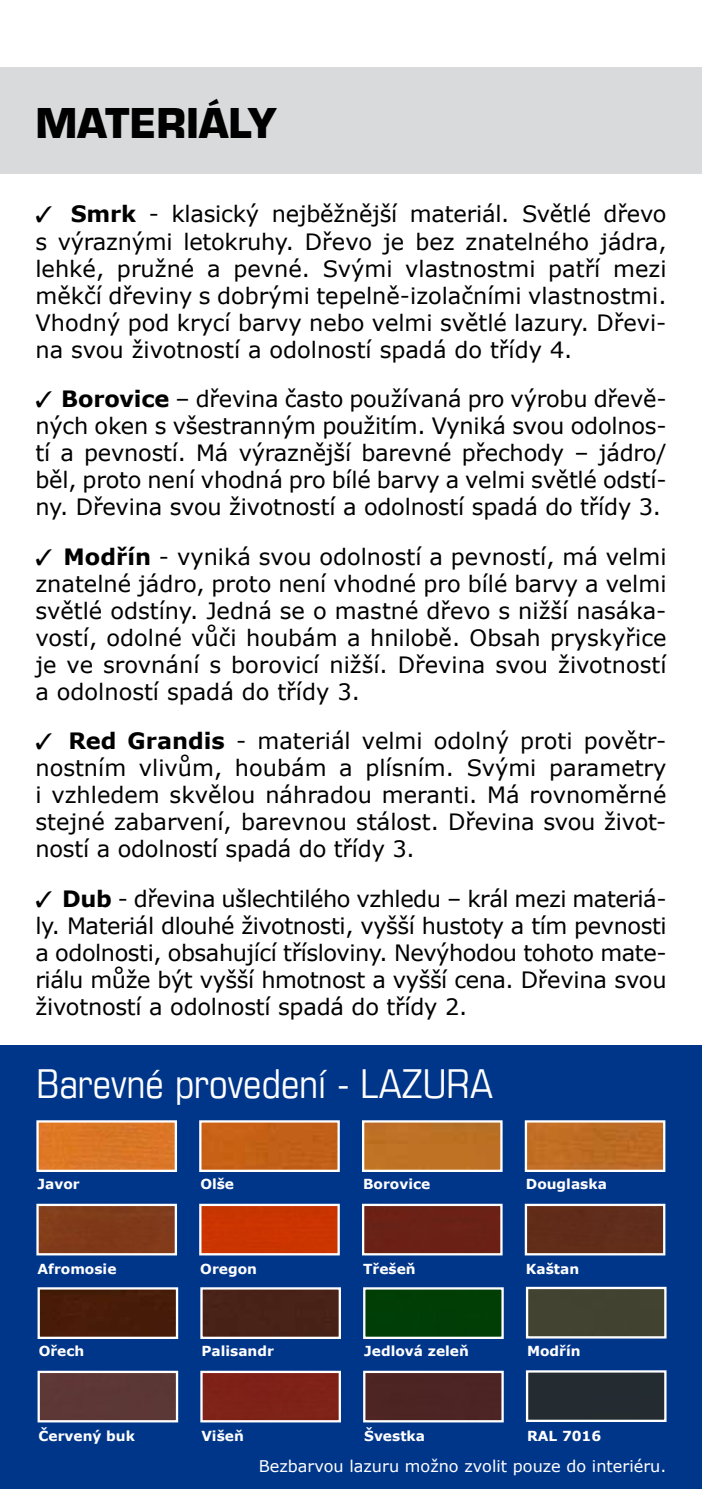
<style>
.page{position:relative;width:702px;height:1489px;background:#fff}
.page>*{position:absolute;margin:0;border:0;box-sizing:border-box;transform-origin:0 0}
.t1{font:condensed 40px "Eurostile LT";color:#fff}
.t2{font:700 40px "Eurostile LT";color:#000}
.t3{font:22.5px/27px "Verdana";letter-spacing:-.01em;color:#000;text-align:justify}
.t4{font:16px "Verdana";color:#fff}
.t5{font:700 13.75px "Verdana";color:#fff}
.s1{font-weight:700}
</style>
<div class="page">
<div style="left:0;top:1044px;width:702px;height:444px;background:#00368a"></div>
<div style="left:0;top:67px;width:702px;height:106px;background:#d9dadb"></div>
<div style="left:39px;top:1123px;width:135px;height:45px;background:#dc7726"></div>
<div style="left:36px;top:1120px;width:141px;height:51px;border:2px solid #fff"></div>
<div style="left:202px;top:1123px;width:135px;height:45px;background:#c36017"></div>
<div style="left:199px;top:1120px;width:141px;height:51px;border:2px solid #fff"></div>
<div style="left:365px;top:1123px;width:134px;height:45px;background:#bf7124"></div>
<div style="left:362px;top:1120px;width:140px;height:51px;border:2px solid #fff"></div>
<div style="left:527px;top:1123px;width:135px;height:45px;background:#bf6c24"></div>
<div style="left:524px;top:1120px;width:141px;height:51px;border:2px solid #fff"></div>
<div style="left:41px;top:1290px;width:134px;height:45px;background:#471b08"></div>
<div style="left:38px;top:1287px;width:140px;height:51px;border:2px solid #fff"></div>
<div style="left:203px;top:1290px;width:135px;height:45px;background:#492318"></div>
<div style="left:200px;top:1287px;width:141px;height:51px;border:2px solid #fff"></div>
<div style="left:366px;top:1290px;width:134px;height:45px;background:#003e05"></div>
<div style="left:363px;top:1287px;width:140px;height:51px;border:2px solid #fff"></div>
<div style="left:529px;top:1289px;width:134px;height:46px;background:#424331"></div>
<div style="left:526px;top:1286px;width:140px;height:52px;border:2px solid #fff"></div>
<div style="left:39px;top:1206px;width:135px;height:46px;background:#803a19"></div>
<div style="left:36px;top:1203px;width:141px;height:52px;border:2px solid #fff"></div>
<div style="left:202px;top:1206px;width:135px;height:46px;background:#cb3500"></div>
<div style="left:199px;top:1203px;width:141px;height:52px;border:2px solid #fff"></div>
<div style="left:365px;top:1206px;width:134px;height:46px;background:#6a2116"></div>
<div style="left:362px;top:1203px;width:140px;height:52px;border:2px solid #fff"></div>
<div style="left:527px;top:1206px;width:135px;height:46px;background:#612d1a"></div>
<div style="left:524px;top:1203px;width:141px;height:52px;border:2px solid #fff"></div>
<div style="left:41px;top:1373px;width:134px;height:46px;background:#5d3736"></div>
<div style="left:38px;top:1370px;width:140px;height:52px;border:2px solid #fff"></div>
<div style="left:203px;top:1373px;width:135px;height:46px;background:#7f2218"></div>
<div style="left:200px;top:1370px;width:141px;height:52px;border:2px solid #fff"></div>
<div style="left:366px;top:1373px;width:134px;height:46px;background:#4c2423"></div>
<div style="left:363px;top:1370px;width:140px;height:52px;border:2px solid #fff"></div>
<div style="left:529px;top:1373px;width:134px;height:45px;background:#242b31"></div>
<div style="left:526px;top:1370px;width:140px;height:51px;border:2px solid #fff"></div>
<h1 class="t2" style="left:35px;top:98px;width:243px">MATERIÁLY</h1>
<p class="t3" style="left:35px;top:200px;width:632px;text-indent:35px"><span class="s1">Smrk</span> - klasický nejběžnější materiál. Světlé dřevo s výraznými letokruhy. Dřevo je bez znatelného jádra, lehké, pružné a pevné. Svými vlastnostmi patří mezi měkčí dřeviny s dobrými tepelně-izolačními vlastnostmi.<br>Vhodný pod krycí barvy nebo velmi světlé lazury. Dřevi&shy;na svou životností a odolností spadá do třídy 4.</p>
<p class="t3" style="left:35px;top:385px;width:632px;text-indent:26px"><span class="s1">Borovice</span> – dřevina často používaná pro výrobu dřevě&shy;ných oken s všestranným použitím. Vyniká svou odolnos&shy;tí a pevností. Má výraznější barevné přechody – jádro/ běl, proto není vhodná pro bílé barvy a velmi světlé odstí&shy;ny. Dřevina svou životností a odolností spadá do třídy 3.</p>
<p class="t3" style="left:35px;top:542px;width:632px;text-indent:28px"><span class="s1">Modřín</span> - vyniká svou odolností a pevností, má velmi znatelné jádro, proto není vhodné pro bílé barvy a velmi světlé odstíny. Jedná se o mastné dřevo s nižší nasáka&shy;vostí, odolné vůči houbám a hnilobě. Obsah pryskyřice je ve srovnání s borovicí nižší. Dřevina svou životností a odolností spadá do třídy 3.</p>
<p class="t3" style="left:35px;top:727px;width:632px;text-indent:33px"><span class="s1">Red Grandis</span> - materiál velmi odolný proti povětr&shy;nostním vlivům, houbám a plísním. Svými parametry i vzhledem skvělou náhradou meranti. Má rovnoměrné stejné zabarvení, barevnou stálost. Dřevina svou život&shy;ností a odolností spadá do třídy 3.</p>
<p class="t3" style="left:35px;top:884px;width:632px;text-indent:27px"><span class="s1">Dub</span> - dřevina ušlechtilého vzhledu – král mezi materiá&shy;ly. Materiál dlouhé životnosti, vyšší hustoty a tím pevnosti a odolnosti, obsahující třísloviny. Nevýhodou tohoto mate&shy;riálu může být vyšší hmotnost a vyšší cena. Dřevina svou životností a odolností spadá do třídy 2.</p>
<h1 class="t1" style="left:36px;top:1059px;width:458px">Barevné provedení - LAZURA</h1>
<p class="t5" style="left:38px;top:1173px;width:44px">Javor</p>
<p class="t5" style="left:200px;top:1173px;width:35px">Olše</p>
<p class="t5" style="left:363px;top:1173px;width:69px">Borovice</p>
<p class="t5" style="left:526px;top:1173px;width:82px">Douglaska</p>
<p class="t5" style="left:37px;top:1259px;width:80px">Afromosie</p>
<p class="t5" style="left:200px;top:1259px;width:58px">Oregon</p>
<p class="t5" style="left:363px;top:1259px;width:54px">Třešeň</p>
<p class="t5" style="left:526px;top:1259px;width:55px">Kaštan</p>
<p class="t5" style="left:39px;top:1340px;width:47px">Ořech</p>
<p class="t5" style="left:201px;top:1340px;width:74px">Palisandr</p>
<p class="t5" style="left:364px;top:1340px;width:106px">Jedlová zeleň</p>
<p class="t5" style="left:527px;top:1340px;width:55px">Modřín</p>
<p class="t5" style="left:39px;top:1425px;width:98px">Červený buk</p>
<p class="t5" style="left:201px;top:1425px;width:44px">Višeň</p>
<p class="t5" style="left:364px;top:1425px;width:62px">Švestka</p>
<p class="t5" style="left:527px;top:1425px;width:76px">RAL 7016</p>
<p class="t4" style="left:259px;top:1454px;width:409px">Bezbarvou lazuru možno zvolit pouze do interiéru.</p>
</div>
